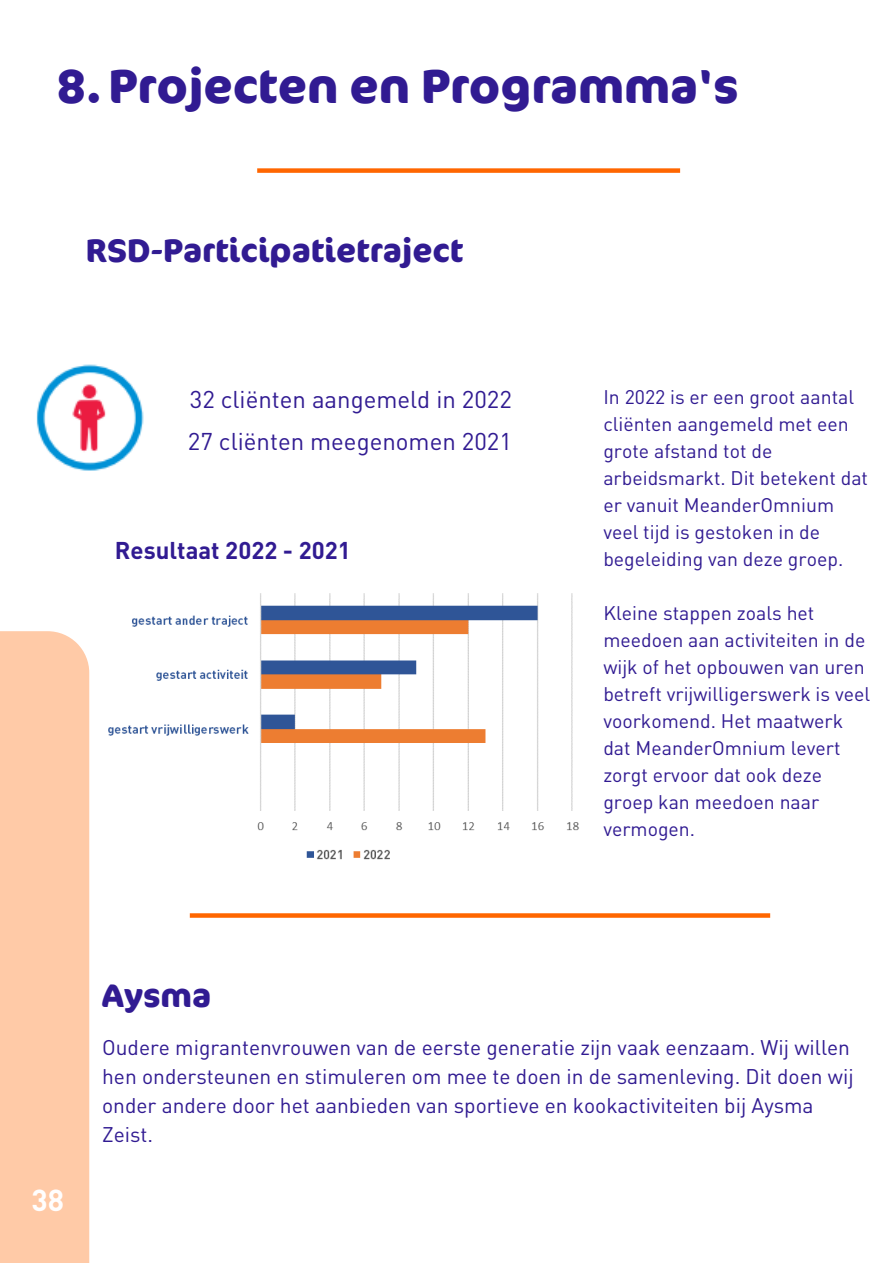
<style>
.page{position:relative;width:893px;height:1264px;background:#fff}
.page>*{position:absolute;margin:0;border:0;box-sizing:border-box;transform-origin:0 0}
.t1{font:700 47.7px "Cocon OT";color:#311b92}
.t2{font:700 32.55px "Cocon OT";color:#311b92}
.t3{font:700 30px "DINOT";color:#fffefe}
.t4{font:24px/41.7px "DINOT";color:#311b92}
.t5{font:700 24px "DINOT";color:#311b92}
.t6{font:21px/29.2px "DINOT";color:#311b92}
.t7{font:19.5px/27px "DINOT";color:#311b92}
</style>
<div class="page">
<div style="left:0;top:631px;width:89px;height:631px;background:#ffcaa7"></div>
<div style="left:257px;top:168px;width:423px;height:5px;background:#f60"></div>
<img style="left:36px;top:364px;width:108px;height:107px">
<svg style="left:190px;top:913px;width:580px;height:4px;background:#ff7011"></svg>
<img style="left:108px;top:593px;width:471px;height:267px">
<h1 class="t1" style="left:57px;top:52px;width:683px">8. Projecten en Programma's</h1>
<h2 class="t2" style="left:86px;top:227px;width:379px">RSD-Participatietraject</h2>
<p class="t4" style="left:188px;top:378px;width:325px">32 cliënten aangemeld in 2022<br>27 cliënten meegenomen 2021</p>
<p class="t5" style="left:115px;top:534px;width:237px">Resultaat 2022 - 2021</p>
<p class="t7" style="left:603px;top:383px;width:266px">In 2022 is er een groot aantal cliënten aangemeld met een grote afstand tot de arbeidsmarkt. Dit betekent dat er vanuit MeanderOmnium veel tijd is gestoken in de begeleiding van deze groep.</p>
<p class="t7" style="left:603px;top:599px;width:268px">Kleine stappen zoals het meedoen aan activiteiten in de wijk of het opbouwen van uren betreft vrijwilligerswerk is veel voorkomend. Het maatwerk dat MeanderOmnium levert zorgt ervoor dat ook deze groep kan meedoen naar vermogen.</p>
<h3 class="t3" style="left:32px;top:1179px;width:34px">38</h3>
<h2 class="t2" style="left:102px;top:971px;width:111px">Aysma</h2>
<p class="t6" style="left:102px;top:1031px;width:753px">Oudere migrantenvrouwen van de eerste generatie zijn vaak eenzaam. Wij willen hen ondersteunen en stimuleren om mee te doen in de samenleving. Dit doen wij onder andere door het aanbieden van sportieve en kookactiviteiten bij Aysma Zeist.</p>
</div>
